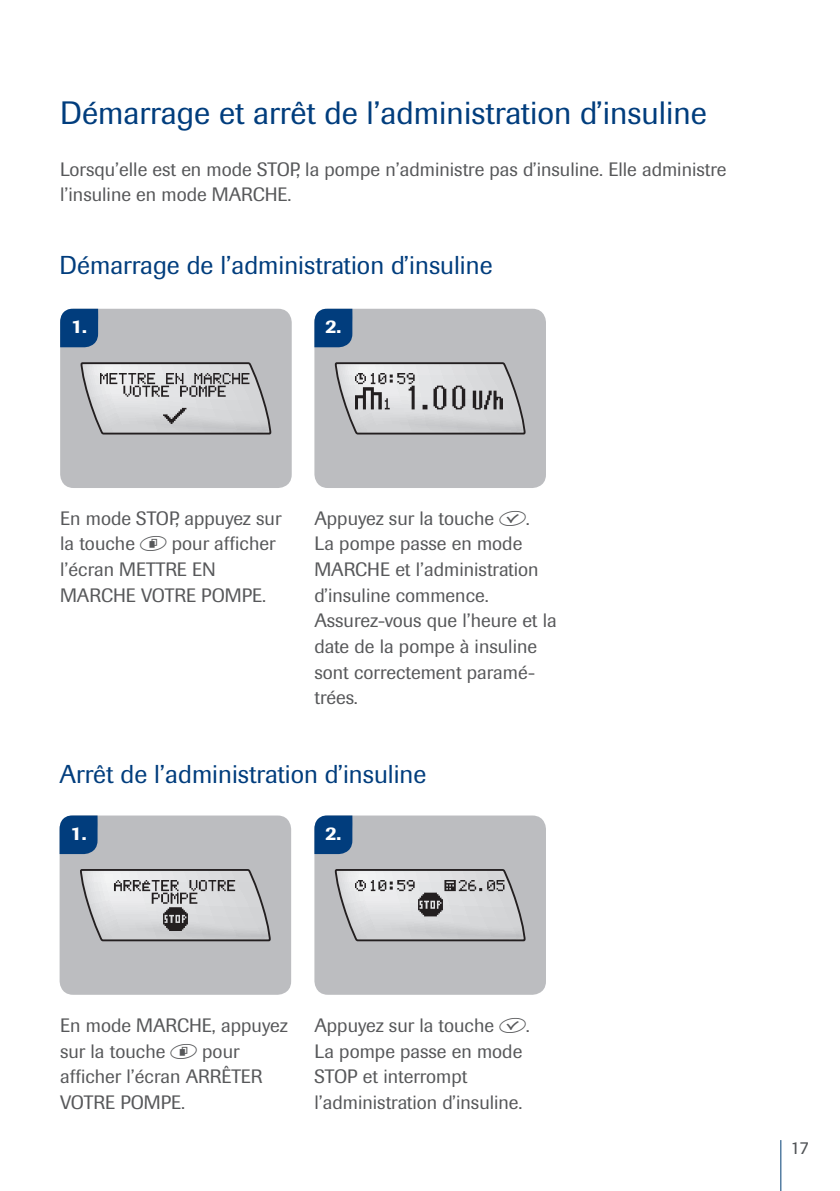
<style>
.page{position:relative;width:840px;height:1191px;background:#fff}
.page>*{position:absolute;margin:0;border:0;box-sizing:border-box;transform-origin:0 0}
.t1{font:32px "Imago Pro";color:#013d7d}
.t2{font:25.6px "Imago Pro";color:#013d7d}
.t3{font:19.2px/25.6px "Imago Pro";color:#57585a}
.t4{font:500 19.2px "Imago Pro";color:#fff}
.t5{font:18px "Imago Pro";color:#505356}
.s1{font-family:"Labeling Font III"}
</style>
<div class="page">
<hr style="left:780px;top:1140px;width:1px;height:51px;background:#003e74">
<div style="left:60px;top:309px;width:231px;height:179px;background:#bcbdc0;border-radius:14px"></div>
<svg style="left:60px;top:309px;width:38px;height:38px"></svg>
<svg style="left:81px;top:362px;width:190px;height:72px"></svg>
<img style="left:101px;top:373px;width:150px;height:50px">
<div style="left:314px;top:309px;width:231px;height:179px;background:#bcbdc0;border-radius:14px"></div>
<svg style="left:314px;top:309px;width:38px;height:38px"></svg>
<svg style="left:334px;top:362px;width:191px;height:72px"></svg>
<img style="left:355px;top:373px;width:150px;height:50px">
<div style="left:60px;top:815px;width:231px;height:179px;background:#bcbdc0;border-radius:14px"></div>
<svg style="left:60px;top:815px;width:38px;height:39px"></svg>
<svg style="left:80px;top:869px;width:190px;height:72px"></svg>
<img style="left:100px;top:880px;width:150px;height:50px">
<div style="left:314px;top:815px;width:231px;height:179px;background:#bcbdc0;border-radius:14px"></div>
<svg style="left:314px;top:815px;width:38px;height:39px"></svg>
<svg style="left:334px;top:869px;width:191px;height:72px"></svg>
<img style="left:355px;top:880px;width:150px;height:50px">
<h1 class="t1" style="left:60px;top:92px;width:647px">Démarrage et arrêt de l’administration d’insuline</h1>
<p class="t3" style="left:60px;top:156px;width:667px">Lorsqu’elle est en mode STOP, la pompe n’administre pas d’insuline. Elle administre l’insuline en mode MARCHE.</p>
<h2 class="t2" style="left:60px;top:249px;width:434px">Démarrage de l’administration d’insuline</h2>
<p class="t4" style="left:71px;top:313px;width:17px">1.</p>
<p class="t4" style="left:325px;top:313px;width:17px">2.</p>
<p class="t3" style="left:60px;top:505px;width:223px">En mode STOP, appuyez sur la touche <span class="s1">d</span> pour afficher l’écran METTRE EN<br>MARCHE VOTRE POMPE.</p>
<p class="t3" style="left:314px;top:505px;width:244px">Appuyez sur la touche <span class="s1">f</span>.<br>La pompe passe en mode<br>MARCHE et l’administration d’insuline commence.<br>Assurez-vous que l’heure et la date de la pompe à insuline sont correctement paramé&shy;trées.</p>
<h2 class="t2" style="left:60px;top:757px;width:368px">Arrêt de l’administration d’insuline</h2>
<p class="t4" style="left:70px;top:820px;width:17px">1.</p>
<p class="t4" style="left:325px;top:820px;width:17px">2.</p>
<p class="t3" style="left:60px;top:1012px;width:229px">En mode MARCHE, appuyez sur la touche <span class="s1">d</span> pour afficher l’écran ARRÊTER<br>VOTRE POMPE.</p>
<p class="t3" style="left:314px;top:1012px;width:217px">Appuyez sur la touche <span class="s1">f</span>.<br>La pompe passe en mode<br>STOP et interrompt l’administration d’insuline.</p>
<p class="t5" style="left:790px;top:1135px;width:19px">17</p>
</div>
